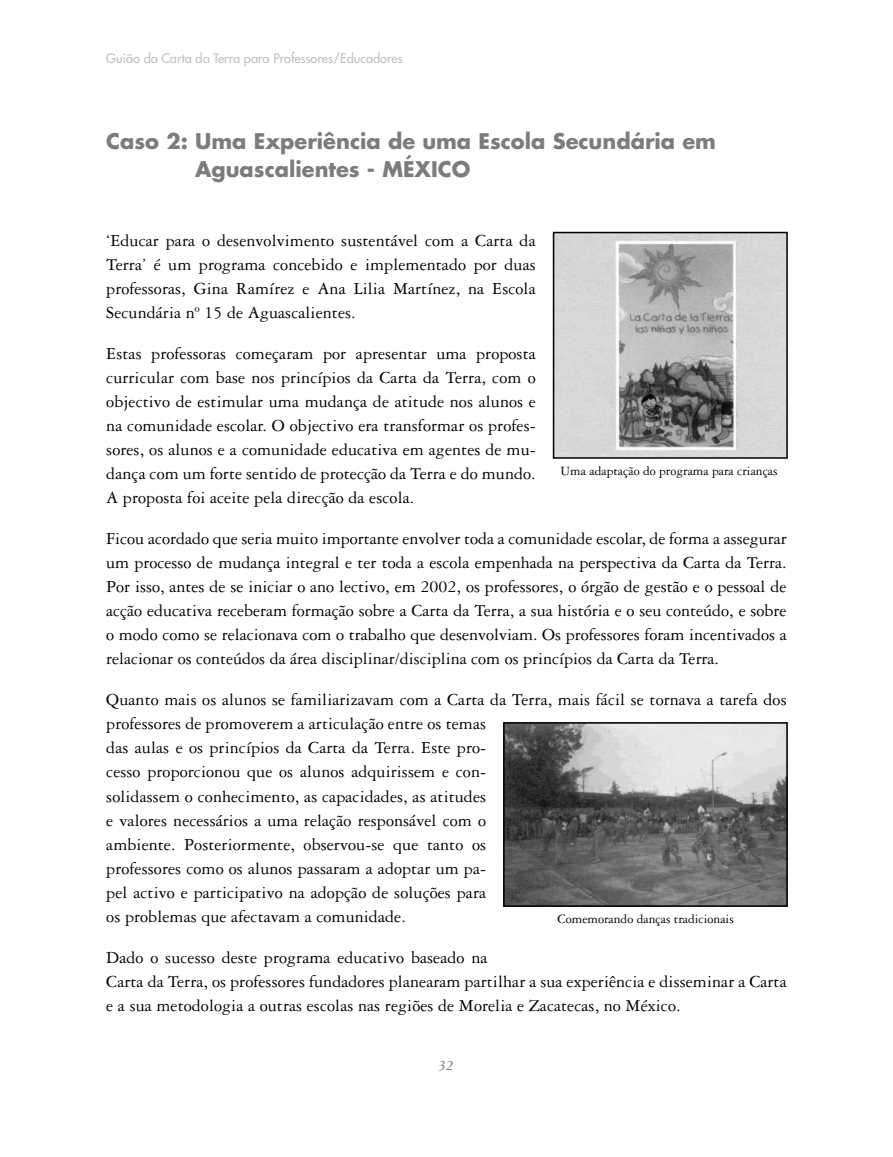
<style>
.page{position:relative;width:893px;height:1157px;background:#fff}
.page>*{position:absolute;margin:0;border:0;box-sizing:border-box;transform-origin:0 0}
.t1{font:700 21px/28.5px "Futura";color:#7c7c7c}
.t2{font:18px/24px "Garamond Three";letter-spacing:.005em;color:#000;text-align:justify}
.t3{font:italic 700 15px "Garamond Three";color:#7c7c7c}
.t4{font:13.5px "Garamond Three";color:#000}
.t5{font:12.75px "Futura";color:#c0c0c0}
</style>
<div class="page">
<img style="left:556px;top:235px;width:229px;height:221px">
<div style="left:553px;top:232px;width:235px;height:227px;border:2px solid #000"></div>
<img style="left:506px;top:725px;width:279px;height:178px">
<div style="left:503px;top:722px;width:285px;height:184px;border:2px solid #000"></div>
<p class="t5" style="left:106px;top:50px;width:298px">Guião da Carta da Terra para Professores/Educadores</p>
<p class="t1" style="left:195px;top:126px;width:522px;text-indent:-89px">Caso 2: Uma Experiência de uma Escola Secundária em<br>Aguascalientes - MÉXICO</p>
<p class="t2" style="left:106px;top:229px;width:431px">‘Educar para o desenvolvimento sustentável com a Carta da Terra’ é um programa concebido e implementado por duas professoras, Gina Ramírez e Ana Lilia Martínez, na Escola Secundária nº 15 de Aguascalientes.</p>
<p class="t2" style="left:106px;top:342px;width:431px">Estas professoras começaram por apresentar uma proposta curricular com base nos princípios da Carta da Terra, com o objectivo de estimular uma mudança de atitude nos alunos e na comunidade escolar. O objectivo era transformar os profes&shy;sores, os alunos e a comunidade educativa em agentes de mu&shy;dança com um forte sentido de protecção da Terra e do mundo.<br>A proposta foi aceite pela direcção da escola.</p>
<p class="t2" style="left:106px;top:527px;width:682px">Ficou acordado que seria muito importante envolver toda a comunidade escolar, de forma a assegurar um processo de mudança integral e ter toda a escola empenhada na perspectiva da Carta da Terra.<br>Por isso, antes de se iniciar o ano lectivo, em 2002, os professores, o órgão de gestão e o pessoal de acção educativa receberam formação sobre a Carta da Terra, a sua história e o seu conteúdo, e sobre o modo como se relacionava com o trabalho que desenvolviam. Os professores foram incentivados a relacionar os conteúdos da área disciplinar/disciplina com os princípios da Carta da Terra.</p>
<p class="t2" style="left:106px;top:688px;width:682px;text-align:left">Quanto mais os alunos se familiarizavam com a Carta da Terra, mais fácil se tornava a tarefa dos professores de promoverem a articulação entre os temas<br>das aulas e os princípios da Carta da Terra. Este pro-<br>cesso proporcionou que os alunos adquirissem e con-<br>solidassem o conhecimento, as capacidades, as atitudes<br>e valores necessários a uma relação responsável com o<br>ambiente. Posteriormente, observou-se que tanto os<br>professores como os alunos passaram a adoptar um pa-<br>pel activo e participativo na adopção de soluções para<br>os problemas que afectavam a comunidade.</p>
<p class="t2" style="left:106px;top:945px;width:682px;text-align:left">Dado o sucesso deste programa educativo baseado na<br>Carta da Terra, os professores fundadores planearam partilhar a sua experiência e disseminar a Carta e a sua metodologia a outras escolas nas regiões de Morelia e Zacatecas, no México.</p>
<p class="t4" style="left:561px;top:464px;width:219px">Uma adaptação do programa para crianças</p>
<p class="t4" style="left:558px;top:912px;width:178px">Comemorando danças tradicionais</p>
<p class="t3" style="left:439px;top:1057px;width:16px">32</p>
</div>
